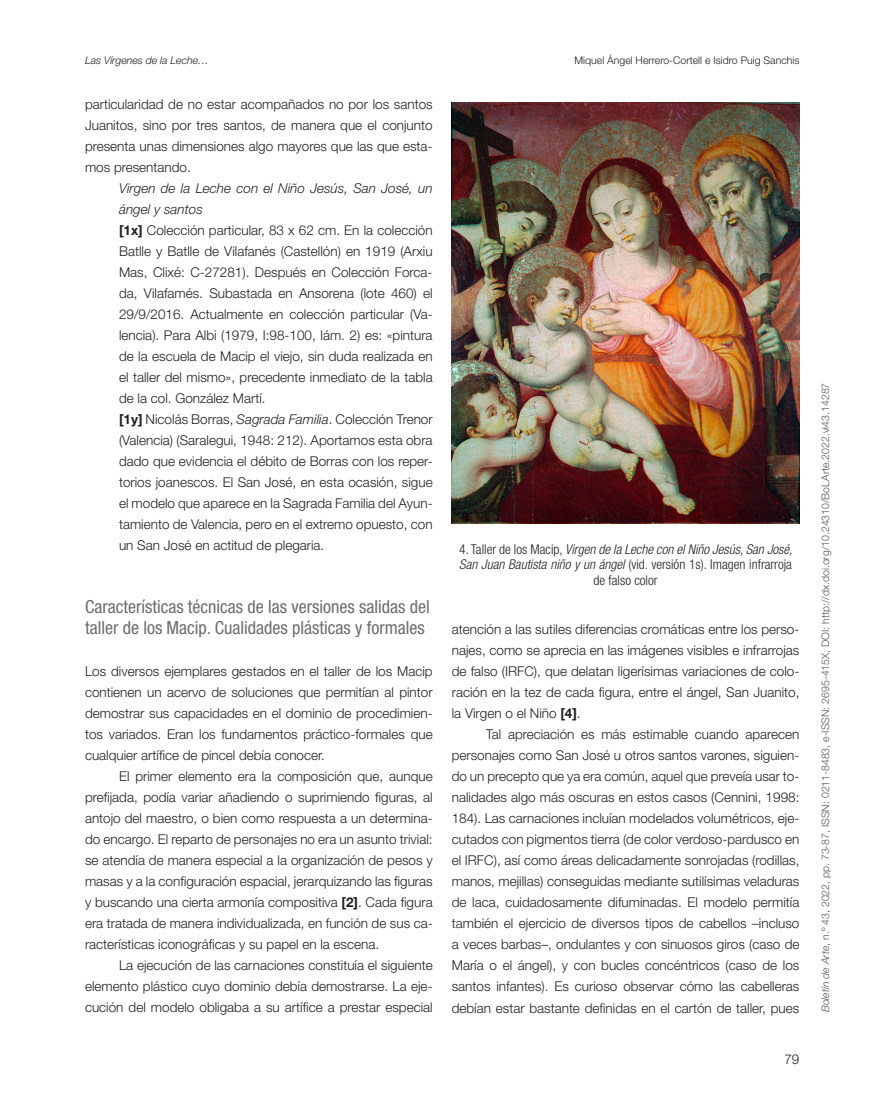
<style>
.page{position:relative;width:893px;height:1106px;background:#fff}
.page>*{position:absolute;margin:0;border:0;box-sizing:border-box;transform-origin:0 0}
.t1{font:condensed 18px/21px "Helvetica Neue LT Std";color:#6c6d70}
.t2{font:300 13.5px/21px "Helvetica Neue LT Std";color:#231f20;text-align:justify}
.t3{font:italic 300 condensed 13.5px/15px "Helvetica Neue LT Std";color:#231f20;text-align:center}
.t4{font:300 10.5px "Helvetica Neue LT Std";color:#57585a}
.t5{font:300 10.5px "Helvetica Neue LT Std";color:#231f20}
.t6{font:italic 300 10.5px "Helvetica Neue LT Std";color:#231f20}
.s1{font-style:italic}
.s2{font-weight:700}
.s3{font-style:normal}
</style>
<div class="page">
<img style="left:452px;top:102px;width:347px;height:421px">
<p class="t6" style="left:85px;top:54px;width:125px">Las Vírgenes de la Leche…</p>
<p class="t5" style="left:575px;top:54px;width:226px">Miquel Ángel Herrero-Cortell e Isidro Puig Sanchis</p>
<p class="t2" style="left:85px;top:93px;width:349px">particularidad de no estar acompañados no por los santos Juanitos, sino por tres santos, de manera que el conjunto presenta unas dimensiones algo mayores que las que esta&shy;mos presentando.</p>
<p class="t2" style="left:119px;top:177px;width:315px;text-align:left"><span class="s1">Virgen de la Leche con el Niño Jesús, San José, un ángel y santos<br></span><span class="s2">[1x]</span> Colección particular, 83 x 62 cm. En la colección Batlle y Batlle de Vilafanés (Castellón) en 1919 (Arxiu Mas, Clixé: C-27281). Después en Colección Forca&shy;da, Vilafamés. Subastada en Ansorena (lote 460) el 29/9/2016. Actualmente en colección particular (Va&shy;lencia). Para Albi (1979, I:98-100, lám. 2) es: «pintura de la escuela de Macip el viejo, sin duda realizada en el taller del mismo», precedente inmediato de la tabla de la col. González Martí.<br><span class="s2">[1y]</span> Nicolás Borras, <span class="s1">Sagrada Familia</span>. Colección Trenor (Valencia) (Saralegui, 1948: 212). Aportamos esta obra dado que evidencia el débito de Borras con los reper&shy;torios joanescos. El San José, en esta ocasión, sigue el modelo que aparece en la Sagrada Familia del Ayun&shy;tamiento de Valencia, pero en el extremo opuesto, con un San José en actitud de plegaria.</p>
<h1 class="t1" style="left:85px;top:596px;width:346px">Características técnicas de las versiones salidas del taller de los Macip. Cualidades plásticas y formales</h1>
<p class="t2" style="left:85px;top:660px;width:349px">Los diversos ejemplares gestados en el taller de los Macip contienen un acervo de soluciones que permitían al pintor demostrar sus capacidades en el dominio de procedimien&shy;tos variados. Eran los fundamentos práctico-formales que cualquier artífice de pincel debía conocer.</p>
<p class="t2" style="left:85px;top:765px;width:349px;text-indent:34px">El primer elemento era la composición que, aunque prefijada, podía variar añadiendo o suprimiendo figuras, al antojo del maestro, o bien como respuesta a un determina&shy;do encargo. El reparto de personajes no era un asunto trivial: se atendía de manera especial a la organización de pesos y masas y a la configuración espacial, jerarquizando las figuras y buscando una cierta armonía compositiva <span class="s2">[2]</span>. Cada figura era tratada de manera individualizada, en función de sus ca&shy;racterísticas iconográficas y su papel en la escena.</p>
<p class="t2" style="left:85px;top:954px;width:349px;text-indent:34px">La ejecución de las carnaciones constituía el siguiente elemento plástico cuyo dominio debía demostrarse. La eje&shy;cución del modelo obligaba a su artífice a prestar especial</p>
<p class="t3" style="left:459px;top:542px;width:335px"><span class="s3">4. Taller de los Macip,</span> Virgen de la Leche con el Niño Jesús, San José,<br>San Juan Bautista niño y un ángel <span class="s3">(vid. versión 1s). Imagen infrarroja de falso color</span></p>
<p class="t2" style="left:452px;top:618px;width:349px">atención a las sutiles diferencias cromáticas entre los perso&shy;najes, como se aprecia en las imágenes visibles e infrarrojas de falso (IRFC), que delatan ligerísimas variaciones de colo&shy;ración en la tez de cada figura, entre el ángel, San Juanito, la Virgen o el Niño <span class="s2">[4]</span>.</p>
<p class="t2" style="left:452px;top:723px;width:349px;text-indent:34px">Tal apreciación es más estimable cuando aparecen personajes como San José u otros santos varones, siguien&shy;do un precepto que ya era común, aquel que preveía usar to&shy;nalidades algo más oscuras en estos casos (Cennini, 1998:<br>184). Las carnaciones incluían modelados volumétricos, eje&shy;cutados con pigmentos tierra (de color verdoso-pardusco en el IRFC), así como áreas delicadamente sonrojadas (rodillas, manos, mejillas) conseguidas mediante sutilísimas veladuras de laca, cuidadosamente difuminadas. El modelo permitía también el ejercicio de diversos tipos de cabellos –incluso a veces barbas–, ondulantes y con sinuosos giros (caso de María o el ángel), y con bucles concéntricos (caso de los santos infantes). Es curioso observar cómo las cabelleras debían estar bastante definidas en el cartón de taller, pues</p>
<p class="t2" style="left:784px;top:1048px;width:17px">79</p>
<p class="t4" style="left:819px;top:1012px;width:631px;rotate:-90deg"><span class="s1">Boletín de Arte</span>, n.º 43, 2022, pp. 73-87, ISSN: 0211-8483, e-ISSN: 2695-415X, DOI: http://dx.doi.org/10.24310/BoLArte.2022.vi43.14287</p>
</div>
